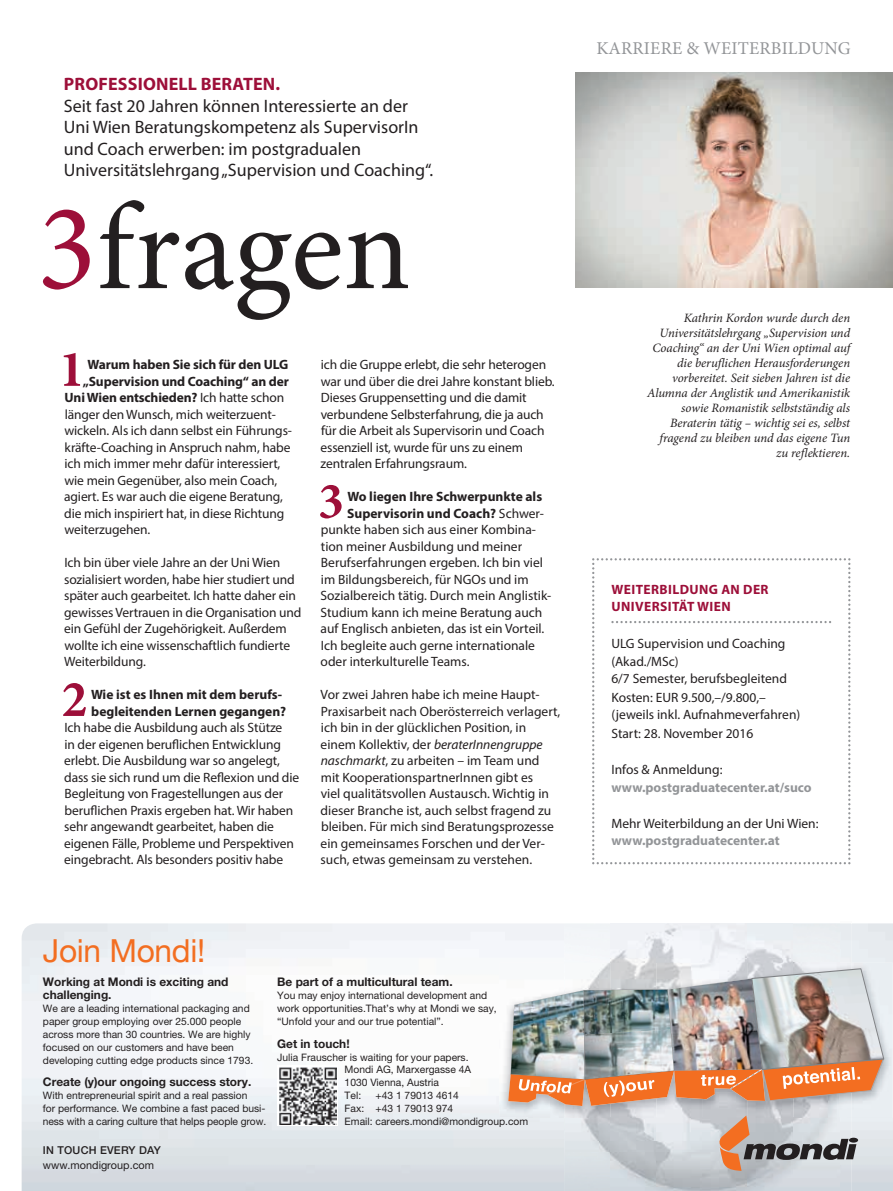
<style>
.page{position:relative;width:893px;height:1191px;background:#fff}
.page>*{position:absolute;margin:0;border:0;box-sizing:border-box;transform-origin:0 0}
.t1{font:123.6px "Minion Pro";color:#231f20}
.t2{font:700 51.9px "Minion Pro";color:#9d0f39}
.t3{font:31.65px "Helvetica Neue";letter-spacing:-.01em;color:#f36e21}
.t4{font:18px/21.6px "Myriad Pro";color:#231f20}
.t5{font:18px "Minion Pro";letter-spacing:.01em;color:#939598}
.t6{font:700 18px "Myriad Pro";letter-spacing:.01em;color:#9d0f39}
.t7{font:13.5px/16.5px "Myriad Pro";letter-spacing:-.01em;color:#231f20}
.t8{font:700 13.5px/16.5px "Myriad Pro";color:#231f20}
.t9{font:700 13.5px "Myriad Pro";color:#939598}
.t10{font:700 13.5px/16.5px "Myriad Pro";letter-spacing:.03em;color:#9d0f39}
.t11{font:italic 12.75px/15px "Minion Pro";letter-spacing:-.01em;color:#231f20;text-align:right}
.t12{font:700 11.85px/13px "Helvetica Neue LT Pro";color:#231f20}
.t13{font:10.8px "Helvetica Neue LT Pro";color:#231f20}
.t14{font:500 10.8px "Helvetica Neue LT Pro";letter-spacing:.02em;color:#231f20}
.t15{font:10.2px/13px "Helvetica Neue LT Pro";color:#231f20}
.s1{color:#9d0f39}
.s2{font-weight:400}
.s3{font-style:italic}
</style>
<div class="page">
<svg style="left:592px;top:558px;width:258px;height:306px"></svg>
<img style="left:575px;top:72px;width:318px;height:215px">
<img style="left:22px;top:923px;width:871px;height:268px">
<img style="left:839px;top:923px;width:12px;height:268px">
<img style="left:564px;top:923px;width:1px;height:268px">
<img style="left:565px;top:923px;width:274px;height:39px">
<img style="left:565px;top:1118px;width:274px;height:73px">
<img style="left:499px;top:962px;width:394px;height:156px">
<svg style="left:499px;top:1117px;width:29px;height:1px"></svg>
<img style="left:839px;top:962px;width:12px;height:153px">
<img style="left:564px;top:962px;width:1px;height:156px">
<img style="left:565px;top:962px;width:46px;height:6px">
<img style="left:611px;top:962px;width:91px;height:6px">
<img style="left:702px;top:962px;width:46px;height:6px">
<img style="left:748px;top:962px;width:91px;height:6px">
<img style="left:565px;top:1106px;width:46px;height:12px">
<img style="left:611px;top:1106px;width:45px;height:12px">
<img style="left:656px;top:1106px;width:46px;height:12px">
<img style="left:702px;top:1106px;width:46px;height:12px">
<img style="left:748px;top:1106px;width:91px;height:9px">
<img style="left:508px;top:968px;width:378px;height:138px">
<svg style="left:277px;top:1065px;width:61px;height:61px"></svg>
<img style="left:279px;top:1067px;width:57px;height:57px">
<svg style="left:718px;top:1115px;width:138px;height:55px;background:#b3a7a2"></svg>
<h3 class="t6" style="left:64px;top:72px;width:218px">PROFESSIONELL BERATEN.</h3>
<h3 class="t4" style="left:64px;top:94px;width:371px">Seit fast 20 Jahren können Interessierte an der Uni Wien Beratungskompetenz als SupervisorIn und Coach erwerben: im postgradualen Universitätslehrgang „Supervision und Coaching“.</h3>
<h1 class="t1" style="left:37px;top:166px;width:375px"><span class="s1">3</span>fragen</h1>
<h2 class="t2" style="left:59px;top:333px;width:27px">1</h2>
<p class="t8" style="left:88px;top:356px;width:202px">Warum haben Sie sich für den ULG</p>
<p class="t8" style="left:83px;top:372px;width:208px">„Supervision und Coaching“ an der</p>
<p class="t8" style="left:64px;top:389px;width:221px">Uni Wien entschieden? <span class="s2">Ich hatte schon</span></p>
<p class="t7" style="left:65px;top:406px;width:213px">länger den Wunsch, mich weiterzuent-</p>
<p class="t7" style="left:64px;top:422px;width:229px">wickeln. Als ich dann selbst ein Führungs-</p>
<p class="t7" style="left:65px;top:439px;width:227px">kräfte-Coaching in Anspruch nahm, habe</p>
<p class="t7" style="left:65px;top:455px;width:217px">ich mich immer mehr dafür interessiert,</p>
<p class="t7" style="left:64px;top:472px;width:214px">wie mein Gegenüber, also mein Coach,</p>
<p class="t7" style="left:64px;top:488px;width:220px">agiert. Es war auch die eigene Beratung,</p>
<p class="t7" style="left:64px;top:505px;width:222px">die mich inspiriert hat, in diese Richtung</p>
<p class="t7" style="left:64px;top:521px;width:87px">weiterzugehen.</p>
<p class="t7" style="left:64px;top:554px;width:239px">Ich bin über viele Jahre an der Uni Wien sozialisiert worden, habe hier studiert und später auch gearbeitet. Ich hatte daher ein gewisses Vertrauen in die Organisation und ein Gefühl der Zugehörigkeit. Außerdem wollte ich eine wissenschaftlich fundierte Weiterbildung.</p>
<h2 class="t2" style="left:61px;top:663px;width:27px">2</h2>
<p class="t8" style="left:91px;top:686px;width:197px">Wie ist es Ihnen mit dem berufs&shy;begleitenden Lernen gegangen?</p>
<p class="t7" style="left:64px;top:719px;width:236px">Ich habe die Ausbildung auch als Stütze<br>in der eigenen beruflichen Entwicklung erlebt. Die Ausbildung war so angelegt, dass sie sich rund um die Reflexion und die Begleitung von Fragestellungen aus der beruflichen Praxis ergeben hat. Wir haben sehr angewandt gearbeitet, haben die eigenen Fälle, Probleme und Perspektiven eingebracht. Als besonders positiv habe</p>
<p class="t7" style="left:321px;top:356px;width:236px">ich die Gruppe erlebt, die sehr heterogen war und über die drei Jahre konstant blieb.<br>Dieses Gruppensetting und die damit verbundene Selbsterfahrung, die ja auch für die Arbeit als Supervisorin und Coach essenziell ist, wurde für uns zu einem zentralen Erfahrungsraum.</p>
<h2 class="t2" style="left:318px;top:465px;width:27px">3</h2>
<p class="t8" style="left:347px;top:488px;width:196px">Wo liegen Ihre Schwerpunkte als</p>
<p class="t8" style="left:347px;top:504px;width:198px">Supervisorin und Coach? <span class="s2">Schwer-</span></p>
<p class="t7" style="left:321px;top:521px;width:217px">punkte haben sich aus einer Kombina-</p>
<p class="t7" style="left:321px;top:538px;width:203px">tion meiner Ausbildung und meiner</p>
<p class="t7" style="left:321px;top:554px;width:224px">Berufserfahrungen ergeben. Ich bin viel</p>
<p class="t7" style="left:321px;top:571px;width:209px">im Bildungsbereich, für NGOs und im</p>
<p class="t7" style="left:321px;top:587px;width:232px">Sozialbereich tätig. Durch mein Anglistik-</p>
<p class="t7" style="left:321px;top:604px;width:223px">Studium kann ich meine Beratung auch</p>
<p class="t7" style="left:321px;top:620px;width:225px">auf Englisch anbieten, das ist ein Vorteil.</p>
<p class="t7" style="left:321px;top:637px;width:216px">Ich begleite auch gerne internationale</p>
<p class="t7" style="left:321px;top:653px;width:150px">oder interkulturelle Teams.</p>
<p class="t7" style="left:321px;top:686px;width:241px">Vor zwei Jahren habe ich meine Haupt-Praxisarbeit nach Oberösterreich verlagert, ich bin in der glücklichen Position, in einem Kollektiv, der <span class="s3">beraterInnengruppe naschmarkt</span>, zu arbeiten – im Team und mit KooperationspartnerInnen gibt es<br>viel qualitätsvollen Austausch. Wichtig in dieser Branche ist, auch selbst fragend zu bleiben. Für mich sind Beratungsprozesse ein gemeinsames Forschen und der Ver&shy;such, etwas gemeinsam zu verstehen.</p>
<h3 class="t3" style="left:43px;top:928px;width:164px">Join Mondi!</h3>
<p class="t12" style="left:43px;top:975px;width:187px">Working at Mondi is exciting and challenging.</p>
<p class="t15" style="left:43px;top:1002px;width:212px">We are a leading international packaging and paper group employing over 25.000 people across more than 30 countries. We are highly focused on our customers and have been developing cutting edge products since 1793.</p>
<p class="t12" style="left:43px;top:1075px;width:210px">Create (y)our ongoing success story.</p>
<p class="t15" style="left:43px;top:1089px;width:225px">With entrepreneurial spirit and a real passion<br>for performance. We combine a fast paced busi&shy;ness with a caring culture that helps people grow.</p>
<p class="t14" style="left:43px;top:1144px;width:119px">IN TOUCH EVERY DAY</p>
<p class="t13" style="left:43px;top:1158px;width:113px">www.mondigroup.com</p>
<p class="t12" style="left:277px;top:975px;width:177px">Be part of a multicultural team.</p>
<p class="t15" style="left:277px;top:989px;width:221px">You may enjoy international development and work opportunities.That’s why at Mondi we say, “Unfold your and our true potential”.</p>
<p class="t12" style="left:277px;top:1036px;width:74px">Get in touch!</p>
<p class="t15" style="left:345px;top:1050px;width:128px;text-indent:-67px">Julia Frauscher is waiting for your papers.<br>Mondi AG, Marxergasse 4A<br>1030 Vienna, Austria<br>Tel:</p>
<p class="t15" style="left:345px;top:1089px;width:185px;text-indent:31px">+43 1 79013 4614<br>Fax: +43 1 79013 974<br>Email: careers.mondi@mondigroup.com</p>
<h3 class="t5" style="left:597px;top:36px;width:256px">KARRIERE &amp; WEITERBILDUNG</h3>
<p class="t11" style="left:647px;top:310px;width:204px">Kathrin Kordon wurde durch den Universitätslehrgang „Supervision und Coaching“ an der Uni Wien optimal auf die beruflichen Herausforderungen vorbereitet. Seit sieben Jahren ist die Alumna der Anglistik und Amerikanistik sowie Romanistik selbstständig als Beraterin tätig – wichtig sei es, selbst fragend zu bleiben und das eigene Tun zu reflektieren.</p>
<p class="t10" style="left:611px;top:581px;width:159px">WEITERBILDUNG AN DER<br>UNIVERSITÄT WIEN</p>
<p class="t7" style="left:611px;top:634px;width:176px;line-height:18px">ULG Supervision und Coaching (Akad./MSc)</p>
<p class="t7" style="left:611px;top:668px;width:177px;line-height:19.5px">6/7 Semester, berufsbegleitend<br>Kosten: EUR 9.500,–/9.800,–</p>
<p class="t7" style="left:611px;top:704px;width:190px;line-height:19.5px">(jeweils inkl. Aufnahmeverfahren)<br>Start: 28. November 2016</p>
<p class="t7" style="left:611px;top:761px;width:113px">Infos &amp; Anmeldung:</p>
<p class="t9" style="left:611px;top:779px;width:202px">www.postgraduatecenter.at/suco</p>
<p class="t7" style="left:611px;top:815px;width:209px">Mehr Weiterbildung an der Uni Wien:</p>
<p class="t9" style="left:611px;top:831px;width:170px">www.postgraduatecenter.at</p>
</div>
